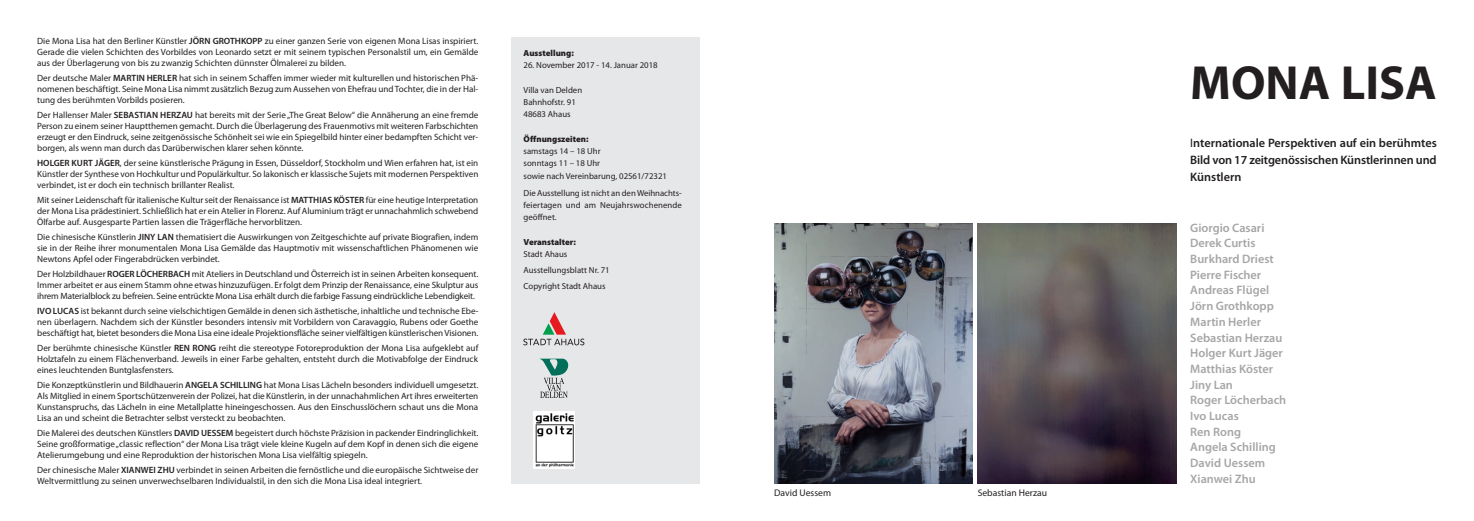
<style>
.page{position:relative;width:1474px;height:521px;background:#fff}
.page>*{position:absolute;margin:0;border:0;box-sizing:border-box;transform-origin:0 0}
.t1{font:700 48.12px "Myriad Pro";color:#231f20}
.t2{font:600 12.25px/15.7px "Myriad Pro";color:#a6a6a6}
.t3{font:600 12.25px/17.3px "Myriad Pro";letter-spacing:-.01em;color:#231f20;text-align:justify}
.t4{font:9.62px "Myriad Pro";color:#231f20}
.t5{font:9.1px/10.9px "Myriad Pro";color:#231f20;text-align:justify}
.t6{font:8.75px/12.2px "Myriad Pro";color:#231f20}
.t7{font:900 8.75px "Myriad Pro";color:#231f20}
.s1{font-weight:600}
.s2{font-weight:400}
</style>
<div class="page">
<img style="left:774px;top:223px;width:198px;height:261px">
<img style="left:977px;top:223px;width:199px;height:261px">
<div style="left:511px;top:37px;width:188px;height:447px;background:#e6e7e9"></div>
<img style="left:533px;top:411px;width:42px;height:57px">
<svg style="left:540px;top:359px;width:29px;height:39px"></svg>
<svg style="left:523px;top:312px;width:61px;height:33px"></svg>
<p class="t5" style="left:37px;top:36px;width:442px">Die Mona Lisa hat den Berliner Künstler <span class="s1">JÖRN GROTHKOPP</span> zu einer ganzen Serie von eigenen Mona Lisas inspiriert.<br>Gerade die vielen Schichten des Vorbildes von Leonardo setzt er mit seinem typischen Personalstil um, ein Gemälde aus der Überlagerung von bis zu zwanzig Schichten dünnster Ölmalerei zu bilden.</p>
<p class="t5" style="left:37px;top:73px;width:442px">Der deutsche Maler <span class="s1">MARTIN HERLER</span> hat sich in seinem Schaffen immer wieder mit kulturellen und historischen Phä&shy;nomenen beschäftigt. Seine Mona Lisa nimmt zusätzlich Bezug zum Aussehen von Ehefrau und Tochter, die in der Hal&shy;tung des berühmten Vorbilds posieren.</p>
<p class="t5" style="left:37px;top:110px;width:442px">Der Hallenser Maler <span class="s1">SEBASTIAN HERZAU</span> hat bereits mit der Serie „The Great Below“ die Annäherung an eine fremde Person zu einem seiner Hauptthemen gemacht. Durch die Überlagerung des Frauenmotivs mit weiteren Farbschichten erzeugt er den Eindruck, seine zeitgenössische Schönheit sei wie ein Spiegelbild hinter einer bedampften Schicht ver&shy;borgen, als wenn man durch das Darüberwischen klarer sehen könnte.</p>
<p class="t5" style="left:37px;top:158px;width:443px"><span class="s1">HOLGER KURT JÄGER</span>, der seine künstlerische Prägung in Essen, Düsseldorf, Stockholm und Wien erfahren hat, ist ein Künstler der Synthese von Hochkultur und Populärkultur. So lakonisch er klassische Sujets mit modernen Perspektiven verbindet, ist er doch ein technisch brillanter Realist.</p>
<p class="t5" style="left:37px;top:195px;width:442px">Mit seiner Leidenschaft für italienische Kultur seit der Renaissance ist <span class="s1">MATTHIAS KÖSTER</span> für eine heutige Interpretation der Mona Lisa prädestiniert. Schließlich hat er ein Atelier in Florenz. Auf Aluminium trägt er unnachahmlich schwebend Ölfarbe auf. Ausgesparte Partien lassen die Trägerfläche hervorblitzen.</p>
<p class="t5" style="left:37px;top:232px;width:442px">Die chinesische Künstlerin <span class="s1">JINY LAN</span> thematisiert die Auswirkungen von Zeitgeschichte auf private Biografien, indem sie in der Reihe ihrer monumentalen Mona Lisa Gemälde das Hauptmotiv mit wissenschaftlichen Phänomenen wie Newtons Apfel oder Fingerabdrücken verbindet.</p>
<p class="t5" style="left:37px;top:269px;width:443px">Der Holzbildhauer <span class="s1">ROGER LÖCHERBACH</span> mit Ateliers in Deutschland und Österreich ist in seinen Arbeiten konsequent.<br>Immer arbeitet er aus einem Stamm ohne etwas hinzuzufügen. Er folgt dem Prinzip der Renaissance, eine Skulptur aus ihrem Materialblock zu befreien. Seine entrückte Mona Lisa erhält durch die farbige Fassung eindrückliche Lebendigkeit.</p>
<p class="t5" style="left:37px;top:306px;width:443px"><span class="s1">IVO LUCAS</span> ist bekannt durch seine vielschichtigen Gemälde in denen sich ästhetische, inhaltliche und technische Ebe&shy;nen überlagern. Nachdem sich der Künstler besonders intensiv mit Vorbildern von Caravaggio, Rubens oder Goethe beschäftigt hat, bietet besonders die Mona Lisa eine ideale Projektionsfläche seiner vielfältigen künstlerischen Visionen.</p>
<p class="t5" style="left:37px;top:343px;width:442px">Der berühmte chinesische Künstler <span class="s1">REN RONG</span> reiht die stereotype Fotoreproduktion der Mona Lisa aufgeklebt auf Holztafeln zu einem Flächenverband. Jeweils in einer Farbe gehalten, entsteht durch die Motivabfolge der Eindruck eines leuchtenden Buntglasfensters.</p>
<p class="t5" style="left:37px;top:380px;width:442px">Die Konzeptkünstlerin und Bildhauerin <span class="s1">ANGELA SCHILLING</span> hat Mona Lisas Lächeln besonders individuell umgesetzt.<br>Als Mitglied in einem Sportschützenverein der Polizei, hat die Künstlerin, in der unnachahmlichen Art ihres erweiterten Kunstanspruchs, das Lächeln in eine Metallplatte hineingeschossen. Aus den Einschusslöchern schaut uns die Mona Lisa an und scheint die Betrachter selbst versteckt zu beobachten.</p>
<p class="t5" style="left:37px;top:428px;width:442px">Die Malerei des deutschen Künstlers <span class="s1">DAVID UESSEM</span> begeistert durch höchste Präzision in packender Eindringlichkeit.<br>Seine großformatige „classic reflection“ der Mona Lisa trägt viele kleine Kugeln auf dem Kopf in denen sich die eigene Atelierumgebung und eine Reproduktion der historischen Mona Lisa vielfältig spiegeln.</p>
<p class="t5" style="left:37px;top:465px;width:442px">Der chinesische Maler <span class="s1">XIANWEI ZHU</span> verbindet in seinen Arbeiten die fernöstliche und die europäische Sichtweise der<br>Weltvermittlung zu seinen unverwechselbaren Individualstil, in den sich die Mona Lisa ideal integriert.</p>
<p class="t7" style="left:523px;top:50px;width:52px">Ausstellung:</p>
<p class="t6" style="left:523px;top:60px;width:136px">26. November 2017 - 14. Januar 2018</p>
<p class="t6" style="left:523px;top:85px;width:60px">Villa van Delden<br>Bahnhofstr. 91<br>48683 Ahaus</p>
<p class="t7" style="left:523px;top:136px;width:66px">Öffnungszeiten:</p>
<p class="t6" style="left:523px;top:146px;width:145px">samstags 14 – 18 Uhr<br>sonntags 11 – 18 Uhr<br>sowie nach Vereinbarung, 02561/72321</p>
<p class="t6" style="left:523px;top:188px;width:160px;text-align:justify">Die Ausstellung ist nicht an den Weihnachts&shy;feiertagen und am Neujahrswochenende geöffnet.</p>
<p class="t7" style="left:523px;top:239px;width:54px">Veranstalter:</p>
<p class="t6" style="left:523px;top:247px;width:88px;line-height:16px">Stadt Ahaus<br>Ausstellungsblatt Nr. 71<br>Copyright Stadt Ahaus</p>
<p class="t4" style="left:774px;top:489px;width:58px">David Uessem</p>
<p class="t4" style="left:977px;top:489px;width:71px">Sebastian Herzau</p>
<h1 class="t1" style="left:1190px;top:64px;width:248px">MONA LISA</h1>
<h2 class="t3" style="left:1190px;top:135px;width:248px"><span class="s2">I</span>nternationale Perspektiven auf ein berühmtes Bild von 17 zeitgenössischen Künstlerinnen und Künstlern</h2>
<p class="t2" style="left:1190px;top:221px;width:98px">Giorgio Casari<br>Derek Curtis<br>Burkhard Driest<br>Pierre Fischer<br>Andreas Flügel<br>Jörn Grothkopp<br>Martin Herler<br>Sebastian Herzau<br>Holger Kurt Jäger<br>Matthias Köster<br>Jiny Lan<br>Roger Löcherbach<br>Ivo Lucas<br>Ren Rong<br>Angela Schilling<br>David Uessem<br>Xianwei Zhu</p>
</div>
